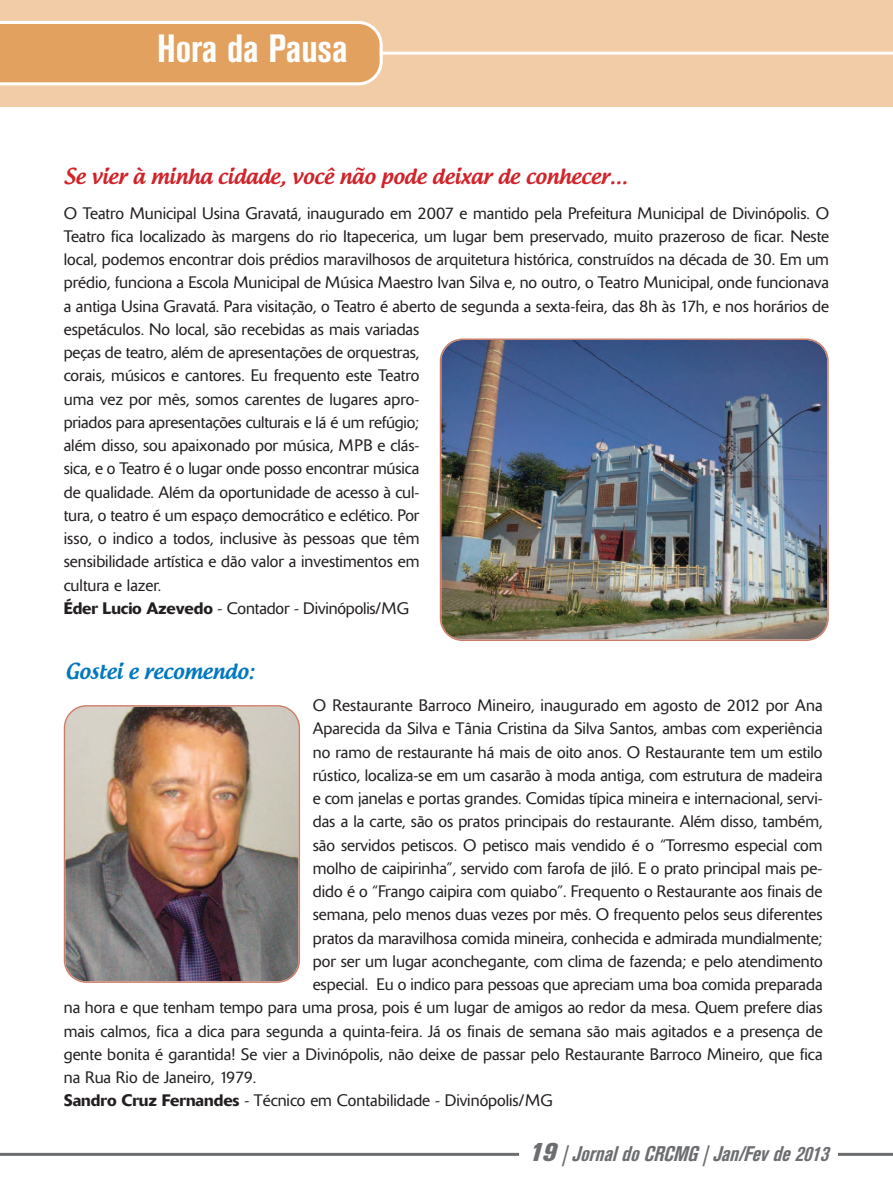
<style>
.page{position:relative;width:893px;height:1191px;background:#fff}
.page>*{position:absolute;margin:0;border:0;box-sizing:border-box;transform-origin:0 0}
.t1{font:700 condensed 39px "Akzidenz Grotesk BE";color:#fff}
.t2{font:500 21px "Androgyne";color:#d1232a}
.t3{font:21px "FT100 IT";color:#6c6d70}
.t4{font:500 21px "Androgyne";color:#0078c0}
.t5{font:300 16.5px/23.2px "Delta";color:#231f20}
.s1{font-weight:500}
.s2{font-family:"FT100 EXBDIT";font-size:25.5px}
</style>
<div class="page">
<div style="left:0;top:0;width:893px;height:106px;background:#f1cca7"></div>
<hr style="left:0;top:52px;width:893px;height:3px;background:#fff">
<svg style="left:0;top:21px;width:383px;height:64px;background:#e4aa6e"></svg>
<hr style="left:0;top:1152px;width:893px;height:3px;background:#6c6d70">
<div style="left:519px;top:1140px;width:319px;height:38px;background:#fff"></div>
<img style="left:64px;top:705px;width:236px;height:278px">
<img style="left:440px;top:338px;width:389px;height:303px">
<h1 class="t1" style="left:157px;top:35px;width:192px">Hora da Pausa</h1>
<p class="t2" style="left:64px;top:165px;width:565px">Se vier à minha cidade, você não pode deixar de conhecer...</p>
<p class="t5" style="left:64px;top:203px;width:767px">O Teatro Municipal Usina Gravatá, inaugurado em 2007 e mantido pela Prefeitura Municipal de Divinópolis. O Teatro fica localizado às margens do rio Itapecerica, um lugar bem preservado, muito prazeroso de ficar. Neste local, podemos encontrar dois prédios maravilhosos de arquitetura histórica, construídos na década de 30. Em um prédio, funciona a Escola Municipal de Música Maestro Ivan Silva e, no outro, o Teatro Municipal, onde funcionava a antiga Usina Gravatá. Para visitação, o Teatro é aberto de segunda a sexta-feira, das 8h às 17h, e nos horários de espetáculos. No local, são recebidas as mais variadas<br>peças de teatro, além de apresentações de orquestras,<br>corais, músicos e cantores. Eu frequento este Teatro<br>uma vez por mês, somos carentes de lugares apro-<br>priados para apresentações culturais e lá é um refúgio;<br>além disso, sou apaixonado por música, MPB e clás-<br>sica, e o Teatro é o lugar onde posso encontrar música<br>de qualidade. Além da oportunidade de acesso à cul-<br>tura, o teatro é um espaço democrático e eclético. Por<br>isso, o indico a todos, inclusive às pessoas que têm<br>sensibilidade artística e dão valor a investimentos em<br>cultura e lazer.<br><span class="s1">Éder Lucio Azevedo</span> - Contador - Divinópolis/MG</p>
<p class="t4" style="left:65px;top:659px;width:190px">Gostei e recomendo:</p>
<p class="t5" style="left:313px;top:695px;width:511px">O Restaurante Barroco Mineiro, inaugurado em agosto de 2012 por Ana</p>
<p class="t5" style="left:313px;top:718px;width:511px">Aparecida da Silva e Tânia Cristina da Silva Santos, ambas com experiência</p>
<p class="t5" style="left:313px;top:742px;width:511px">no ramo de restaurante há mais de oito anos. O Restaurante tem um estilo</p>
<p class="t5" style="left:313px;top:765px;width:511px">rústico, localiza-se em um casarão à moda antiga, com estrutura de madeira</p>
<p class="t5" style="left:313px;top:788px;width:511px">e com janelas e portas grandes. Comidas típica mineira e internacional, servi-</p>
<p class="t5" style="left:313px;top:811px;width:511px">das a la carte, são os pratos principais do restaurante. Além disso, também,</p>
<p class="t5" style="left:313px;top:835px;width:511px">são servidos petiscos. O petisco mais vendido é o “Torresmo especial com</p>
<p class="t5" style="left:313px;top:858px;width:511px">molho de caipirinha”, servido com farofa de jiló. E o prato principal mais pe-</p>
<p class="t5" style="left:313px;top:881px;width:511px">dido é o “Frango caipira com quiabo”. Frequento o Restaurante aos finais de</p>
<p class="t5" style="left:313px;top:904px;width:511px">semana, pelo menos duas vezes por mês. O frequento pelos seus diferentes</p>
<p class="t5" style="left:313px;top:928px;width:511px">pratos da maravilhosa comida mineira, conhecida e admirada mundialmente;</p>
<p class="t5" style="left:313px;top:951px;width:511px">por ser um lugar aconchegante, com clima de fazenda; e pelo atendimento</p>
<p class="t5" style="left:313px;top:974px;width:511px">especial. Eu o indico para pessoas que apreciam uma boa comida preparada</p>
<p class="t5" style="left:64px;top:997px;width:760px">na hora e que tenham tempo para uma prosa, pois é um lugar de amigos ao redor da mesa. Quem prefere dias</p>
<p class="t5" style="left:64px;top:1021px;width:760px">mais calmos, fica a dica para segunda a quinta-feira. Já os finais de semana são mais agitados e a presença de</p>
<p class="t5" style="left:64px;top:1044px;width:760px">gente bonita é garantida! Se vier a Divinópolis, não deixe de passar pelo Restaurante Barroco Mineiro, que fica</p>
<p class="t5" style="left:64px;top:1067px;width:194px">na Rua Rio de Janeiro, 1979.</p>
<p class="t5" style="left:64px;top:1090px;width:491px"><span class="s1">Sandro Cruz Fernandes</span> - Técnico em Contabilidade - Divinópolis/MG</p>
<p class="t3" style="left:528px;top:1145px;width:301px"><span class="s2">19</span> | Jornal do CRCMG | Jan/Fev de 2013</p>
</div>
